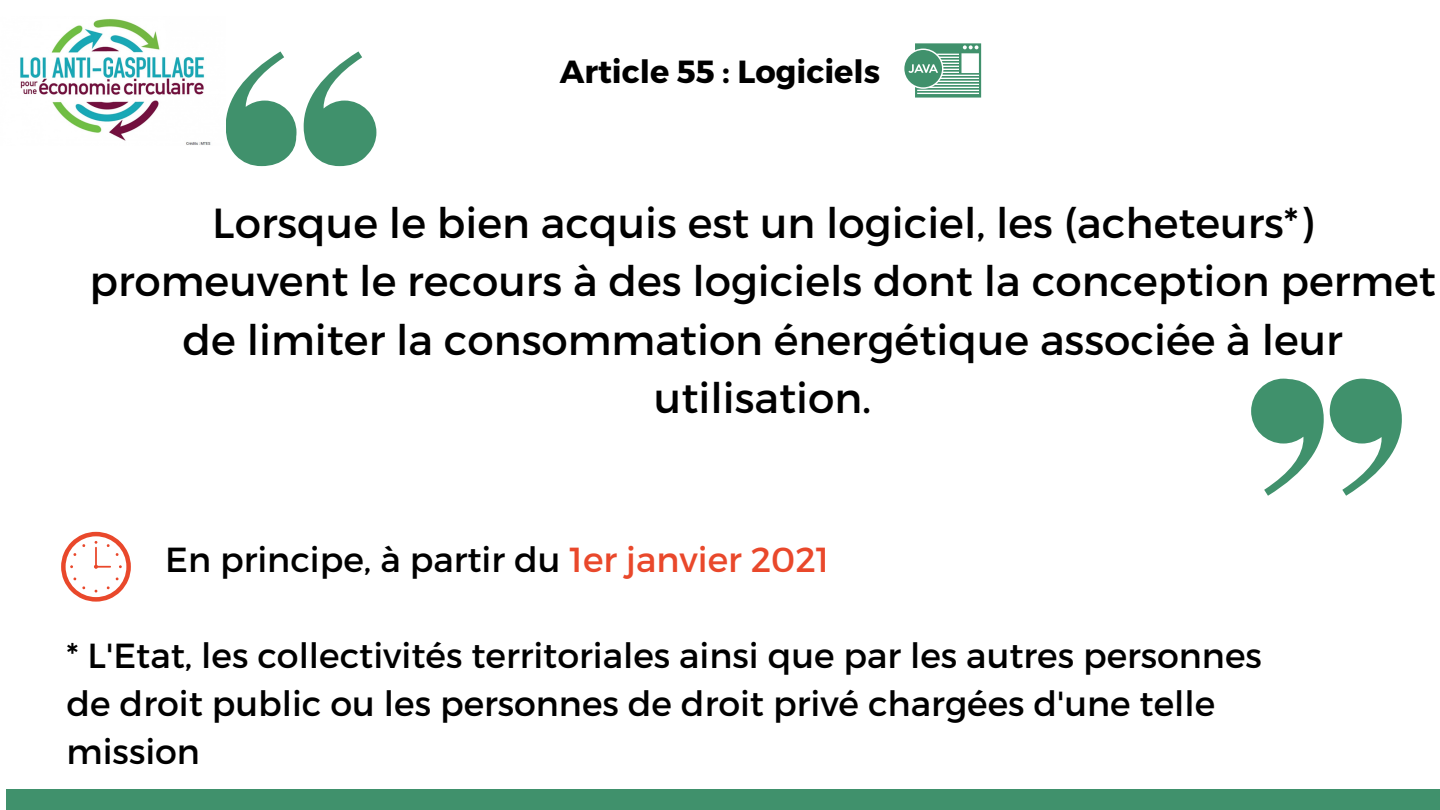
<style>
.page{position:relative;width:1440px;height:810px;background:#fff}
.page>*{position:absolute;margin:0;border:0;box-sizing:border-box;transform-origin:0 0}
.t1{font:42px/58.5px "Montserrat";color:#000;text-align:center}
.t2{font:34.8px/48px "Montserrat";color:#000}
.t3{font:700 32px "Montserrat";color:#000}
.s1{color:#e9482b}
</style>
<div class="page">
<div style="left:7px;top:790px;width:1433px;height:20px;background:#40916c"></div>
<svg style="left:1330px;top:379px;width:72px;height:117px"></svg>
<svg style="left:1251px;top:379px;width:73px;height:117px"></svg>
<svg style="left:226px;top:51px;width:71px;height:115px"></svg>
<svg style="left:304px;top:51px;width:72px;height:115px"></svg>
<svg style="left:61px;top:532px;width:70px;height:70px"></svg>
<img style="left:20px;top:18px;width:191px;height:127px">
<svg style="left:904px;top:43px;width:77px;height:55px"></svg>
<p class="t3" style="left:560px;top:51px;width:322px">Article 55 : Logiciels</p>
<p class="t1" style="left:89px;top:191px;width:1348px">Lorsque le bien acquis est un logiciel, les (acheteurs*) promeuvent le recours à des logiciels dont la conception permet de limiter la consommation énergétique associée à leur utilisation.</p>
<p class="t2" style="left:165px;top:533px;width:666px">En principe, à partir du <span class="s1">1er janvier 2021</span></p>
<p class="t2" style="left:67px;top:629px;width:1197px">* L'Etat, les collectivités territoriales ainsi que par les autres personnes de droit public ou les personnes de droit privé chargées d'une telle mission</p>
</div>
